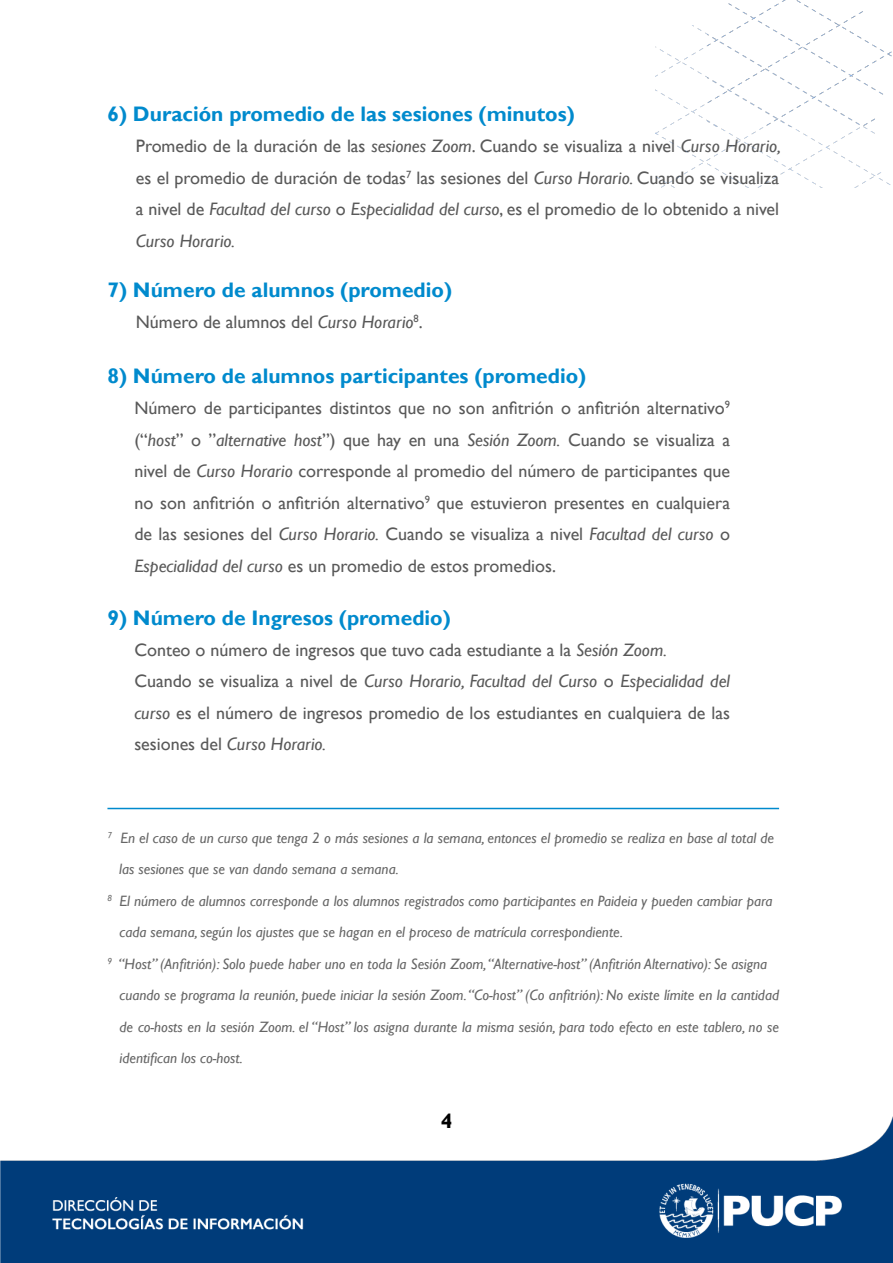
<style>
.page{position:relative;width:893px;height:1263px;background:#fff}
.page>*{position:absolute;margin:0;border:0;box-sizing:border-box;transform-origin:0 0}
.t1{font:700 21px "Gill Sans";color:#008acd}
.t2{font:700 21px "Gill Sans";color:#000}
.t3{font:18px/31.5px "Gill Sans";color:#595959;text-align:justify}
.t4{font:italic 15px "Gill Sans";color:#666}
.s1{font-style:italic}
</style>
<div class="page">
<img style="left:0;top:1116px;width:893px;height:147px">
<hr style="left:107px;top:808px;width:672px;height:1px;background:#008acd">
<img style="left:655px;top:25px;width:236px;height:163px">
<img style="left:707px;top:0;width:185px;height:126px">
<p class="t1" style="left:107px;top:101px;width:469px">6) Duración promedio de las sesiones (minutos)</p>
<p class="t3" style="left:136px;top:131px;width:647px">Promedio de la duración de las <span class="s1">sesiones Zoom</span>. Cuando se visualiza a nivel <span class="s1">Curso Horario, </span>es el promedio de duración de todas<sup>7</sup> las sesiones del <span class="s1">Curso Horario.</span> Cuando se visualiza a nivel de <span class="s1">Facultad del curso</span> o <span class="s1">Especialidad del curso</span>, es el promedio de lo obtenido a nivel <span class="s1">Curso Horario.</span></p>
<p class="t1" style="left:107px;top:277px;width:346px">7) Número de alumnos (promedio)</p>
<p class="t3" style="left:136px;top:306px;width:288px">Número de alumnos del <span class="s1">Curso Horario</span><sup>8</sup>.</p>
<p class="t1" style="left:107px;top:363px;width:480px">8) Número de alumnos participantes (promedio)</p>
<p class="t3" style="left:134px;top:393px;width:597px">Número de participantes distintos que no son anfitrión o anfitrión alternativo<sup>9 </sup>(“<span class="s1">host</span>” o ”<span class="s1">alternative host</span>”) que hay en una <span class="s1">Sesión Zoom.</span> Cuando se visualiza a nivel de <span class="s1">Curso Horario</span> corresponde al promedio del número de participantes que no son anfitrión o anfitrión alternativo<sup>9</sup> que estuvieron presentes en cualquiera de las sesiones del <span class="s1">Curso Horario.</span> Cuando se visualiza a nivel <span class="s1">Facultad del curso</span> o <span class="s1">Especialidad del curso</span> es un promedio de estos promedios.</p>
<p class="t1" style="left:107px;top:605px;width:345px">9) Número de Ingresos (promedio)</p>
<p class="t3" style="left:134px;top:634px;width:597px;text-align:left">Conteo o número de ingresos que tuvo cada estudiante a la <span class="s1">Sesión Zoom.<br></span>Cuando se visualiza a nivel de <span class="s1">Curso Horario, Facultad del Curso</span> o <span class="s1">Especialidad del curso</span> es el número de ingresos promedio de los estudiantes en cualquiera de las sesiones del <span class="s1">Curso Horario.</span></p>
<p class="t4" style="left:108px;top:829px;width:668px"><sup>7</sup> En el caso de un curso que tenga 2 o más sesiones a la semana, entonces el promedio se realiza en base al total de</p>
<p class="t4" style="left:119px;top:860px;width:281px">las sesiones que se van dando semana a semana.</p>
<p class="t4" style="left:108px;top:892px;width:667px"><sup>8</sup> El número de alumnos corresponde a los alumnos registrados como participantes en Paideia y pueden cambiar para</p>
<p class="t4" style="left:120px;top:923px;width:505px">cada semana, según los ajustes que se hagan en el proceso de matrícula correspondiente.</p>
<p class="t4" style="left:108px;top:955px;width:661px"><sup>9</sup> “Host” (Anfitrión): Solo puede haber uno en toda la Sesión Zoom, “Alternative-host” (Anfitrión Alternativo): Se asigna</p>
<p class="t4" style="left:120px;top:986px;width:661px">cuando se programa la reunión, puede iniciar la sesión Zoom. “Co-host” (Co anfitrión): No existe límite en la cantidad</p>
<p class="t4" style="left:120px;top:1018px;width:661px">de co-hosts en la sesión Zoom. el “Host” los asigna durante la misma sesión, para todo efecto en este tablero, no se</p>
<p class="t4" style="left:120px;top:1049px;width:125px">identifican los co-host.</p>
<p class="t2" style="left:441px;top:1108px;width:13px">4</p>
</div>
